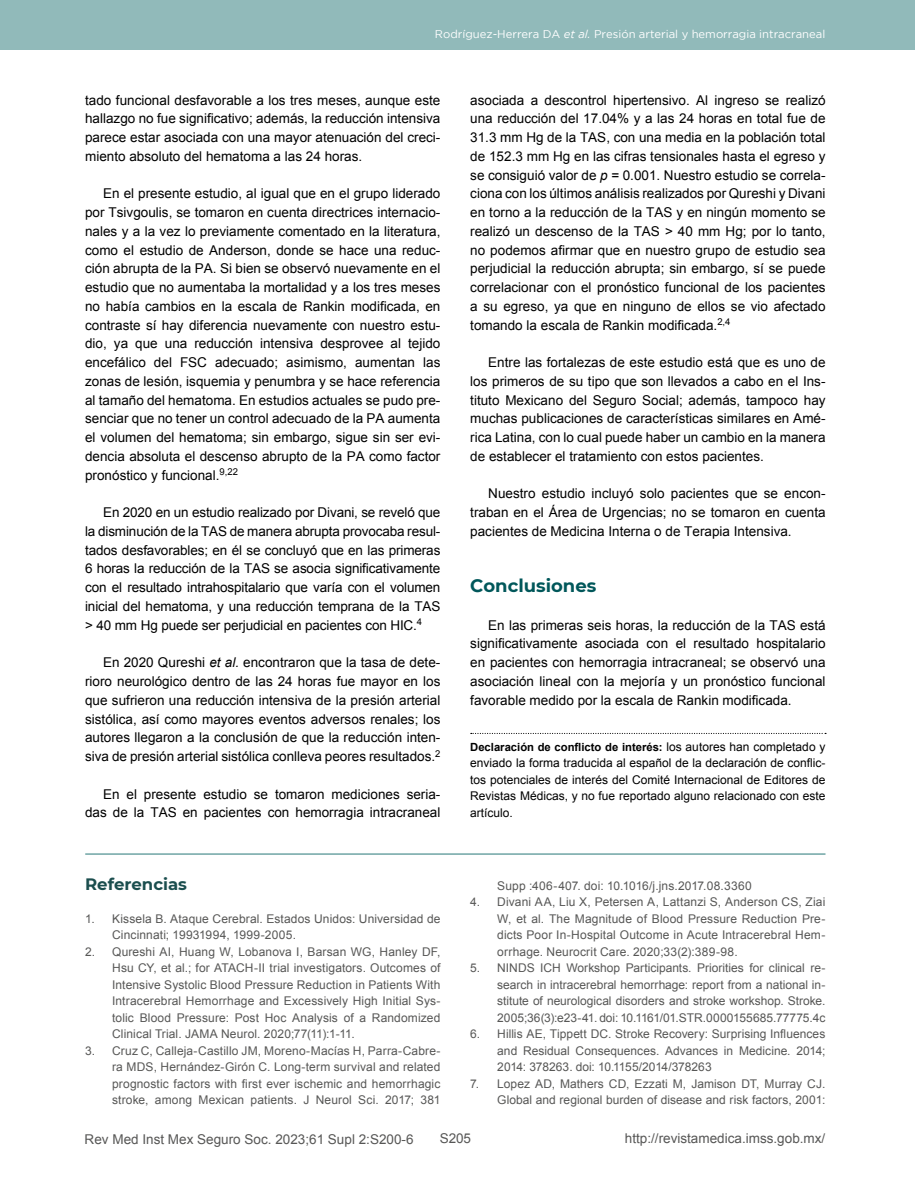
<style>
.page{position:relative;width:915px;height:1191px;background:#fff}
.page>*{position:absolute;margin:0;border:0;box-sizing:border-box;transform-origin:0 0}
.t1{font:700 18px "Montserrat";color:#01575a}
.t2{font:700 16.5px "Montserrat";color:#1b4e4e}
.t3{font:13.5px/18.8px "Arial";color:#000;text-align:justify}
.t4{font:13.5px "Arial";color:#575756}
.t5{font:12px/16.5px "Arial";letter-spacing:.01em;color:#575756;text-align:justify}
.t6{font:12px/16.5px "Arial";color:#000;text-align:justify}
.t7{font:11.25px "Gotham";color:#fff}
.t8{font:700 11.25px "Arial";color:#000}
.s1{font-style:italic}
.s2{font-weight:400;font-size:12px}
</style>
<div class="page">
<div style="left:0;top:0;width:914px;height:50px;background:#91baba"></div>
<svg style="left:470px;top:733px;width:355px;height:1px"></svg>
<hr style="left:85px;top:853px;width:740px;height:1px;background:#6fa5a5">
<p class="t7" style="left:435px;top:28px;width:392px">Rodríguez-Herrera DA <span class="s1">et al.</span> Presión arterial y hemorragia intracraneal</p>
<p class="t3" style="left:85px;top:91px;width:357px">tado funcional desfavorable a los tres meses, aunque este hallazgo no fue significativo; además, la reducción intensiva parece estar asociada con una mayor atenuación del creci&shy;miento absoluto del hematoma a las 24 horas.</p>
<p class="t3" style="left:85px;top:184px;width:357px;text-indent:18px">En el presente estudio, al igual que en el grupo liderado por Tsivgoulis, se tomaron en cuenta directrices internacio&shy;nales y a la vez lo previamente comentado en la literatura, como el estudio de Anderson, donde se hace una reduc&shy;ción abrupta de la PA. Si bien se observó nuevamente en el estudio que no aumentaba la mortalidad y a los tres meses no había cambios en la escala de Rankin modificada, en contraste sí hay diferencia nuevamente con nuestro estu&shy;dio, ya que una reducción intensiva desprovee al tejido encefálico del FSC adecuado; asimismo, aumentan las zonas de lesión, isquemia y penumbra y se hace referencia al tamaño del hematoma. En estudios actuales se pudo pre&shy;senciar que no tener un control adecuado de la PA aumenta el volumen del hematoma; sin embargo, sigue sin ser evi&shy;dencia absoluta el descenso abrupto de la PA como factor pronóstico y funcional.<sup>9,22</sup></p>
<p class="t3" style="left:85px;top:503px;width:357px;text-indent:18px">En 2020 en un estudio realizado por Divani, se reveló que la disminución de la TAS de manera abrupta provocaba resul&shy;tados desfavorables; en él se concluyó que en las primeras 6 horas la reducción de la TAS se asocia significativamente con el resultado intrahospitalario que varía con el volumen inicial del hematoma, y una reducción temprana de la TAS &gt; 40 mm Hg puede ser perjudicial en pacientes con HIC.<sup>4</sup></p>
<p class="t3" style="left:85px;top:653px;width:357px;text-indent:18px">En 2020 Qureshi <span class="s1">et al.</span> encontraron que la tasa de dete&shy;rioro neurológico dentro de las 24 horas fue mayor en los que sufrieron una reducción intensiva de la presión arterial sistólica, así como mayores eventos adversos renales; los autores llegaron a la conclusión de que la reducción inten&shy;siva de presión arterial sistólica conlleva peores resultados.<sup>2</sup></p>
<p class="t3" style="left:85px;top:784px;width:357px;text-align:right">En el presente estudio se tomaron mediciones seria&shy;das de la TAS en pacientes con hemorragia intracraneal</p>
<p class="t2" style="left:85px;top:871px;width:103px">Referencias</p>
<p class="t5" style="left:112px;top:910px;width:330px;text-indent:-27px">1. Kissela B. Ataque Cerebral. Estados Unidos: Universidad de<br>Cincinnati; 19931994, 1999-2005.</p>
<p class="t5" style="left:112px;top:943px;width:330px;text-indent:-27px">2. Qureshi AI, Huang W, Lobanova I, Barsan WG, Hanley DF, Hsu CY, et al.; for ATACH-II trial investigators. Outcomes of Intensive Systolic Blood Pressure Reduction in Patients With Intracerebral Hemorrhage and Excessively High Initial Sys&shy;tolic Blood Pressure: Post Hoc Analysis of a Randomized Clinical Trial. JAMA Neurol. 2020;77(11):1-11.</p>
<p class="t5" style="left:112px;top:1042px;width:330px;text-indent:-27px">3. Cruz C, Calleja-Castillo JM, Moreno-Macías H, Parra-Cabre&shy;ra MDS, Hernández-Girón C. Long-term survival and related prognostic factors with first ever ischemic and hemorrhagic stroke, among Mexican patients. J Neurol Sci. 2017; 381</p>
<p class="t3" style="left:470px;top:91px;width:357px">asociada a descontrol hipertensivo. Al ingreso se realizó una reducción del 17.04% y a las 24 horas en total fue de 31.3 mm Hg de la TAS, con una media en la población total de 152.3 mm Hg en las cifras tensionales hasta el egreso y se consiguió valor de <span class="s1">p</span> = 0.001. Nuestro estudio se correla&shy;ciona con los últimos análisis realizados por Qureshi y Divani en torno a la reducción de la TAS y en ningún momento se realizó un descenso de la TAS &gt; 40 mm Hg; por lo tanto, no podemos afirmar que en nuestro grupo de estudio sea perjudicial la reducción abrupta; sin embargo, sí se puede correlacionar con el pronóstico funcional de los pacientes a su egreso, ya que en ninguno de ellos se vio afectado tomando la escala de Rankin modificada.<sup>2,4</sup></p>
<p class="t3" style="left:470px;top:353px;width:357px;text-indent:18px">Entre las fortalezas de este estudio está que es uno de los primeros de su tipo que son llevados a cabo en el Ins&shy;tituto Mexicano del Seguro Social; además, tampoco hay muchas publicaciones de características similares en Amé&shy;rica Latina, con lo cual puede haber un cambio en la manera de establecer el tratamiento con estos pacientes.</p>
<p class="t3" style="left:470px;top:484px;width:357px;text-indent:18px">Nuestro estudio incluyó solo pacientes que se encon&shy;traban en el Área de Urgencias; no se tomaron en cuenta pacientes de Medicina Interna o de Terapia Intensiva.</p>
<h1 class="t1" style="left:470px;top:573px;width:127px">Conclusiones</h1>
<p class="t3" style="left:470px;top:616px;width:357px;text-indent:18px">En las primeras seis horas, la reducción de la TAS está significativamente asociada con el resultado hospitalario en pacientes con hemorragia intracraneal; se observó una asociación lineal con la mejoría y un pronóstico funcional favorable medido por la escala de Rankin modificada.</p>
<p class="t8" style="left:470px;top:739px;width:357px">Declaración de conflicto de interés: <span class="s2">los autores han completado y</span></p>
<p class="t6" style="left:470px;top:754px;width:357px">enviado la forma traducida al español de la declaración de conflic&shy;tos potenciales de interés del Comité Internacional de Editores de Revistas Médicas, y no fue reportado alguno relacionado con este artículo.</p>
<p class="t5" style="left:497px;top:877px;width:256px">Supp :406-407. doi: 10.1016/j.jns.2017.08.3360</p>
<p class="t5" style="left:497px;top:894px;width:329px;text-indent:-27px">4. Divani AA, Liu X, Petersen A, Lattanzi S, Anderson CS, Ziai W, et al. The Magnitude of Blood Pressure Reduction Pre&shy;dicts Poor In-Hospital Outcome in Acute Intracerebral Hem&shy;orrhage. Neurocrit Care. 2020;33(2):389-98.</p>
<p class="t5" style="left:497px;top:960px;width:329px;text-indent:-27px">5. NINDS ICH Workshop Participants. Priorities for clinical re&shy;search in intracerebral hemorrhage: report from a national in&shy;stitute of neurological disorders and stroke workshop. Stroke.<br>2005;36(3):e23-41. doi: 10.1161/01.STR.0000155685.77775.4c</p>
<p class="t5" style="left:497px;top:1026px;width:329px;text-indent:-27px">6. Hillis AE, Tippett DC. Stroke Recovery: Surprising Influences and Residual Consequences. Advances in Medicine. 2014; 2014: 378263. doi: 10.1155/2014/378263</p>
<p class="t5" style="left:470px;top:1075px;width:356px;text-align:right">7. Lopez AD, Mathers CD, Ezzati M, Jamison DT, Murray CJ.<br>Global and regional burden of disease and risk factors, 2001:</p>
<p class="t4" style="left:85px;top:1130px;width:330px">Rev Med Inst Mex Seguro Soc. 2023;61 Supl 2:S200-6</p>
<p class="t4" style="left:439px;top:1129px;width:33px">S205</p>
<p class="t4" style="left:624px;top:1129px;width:202px">http://revistamedica.imss.gob.mx/</p>
</div>
